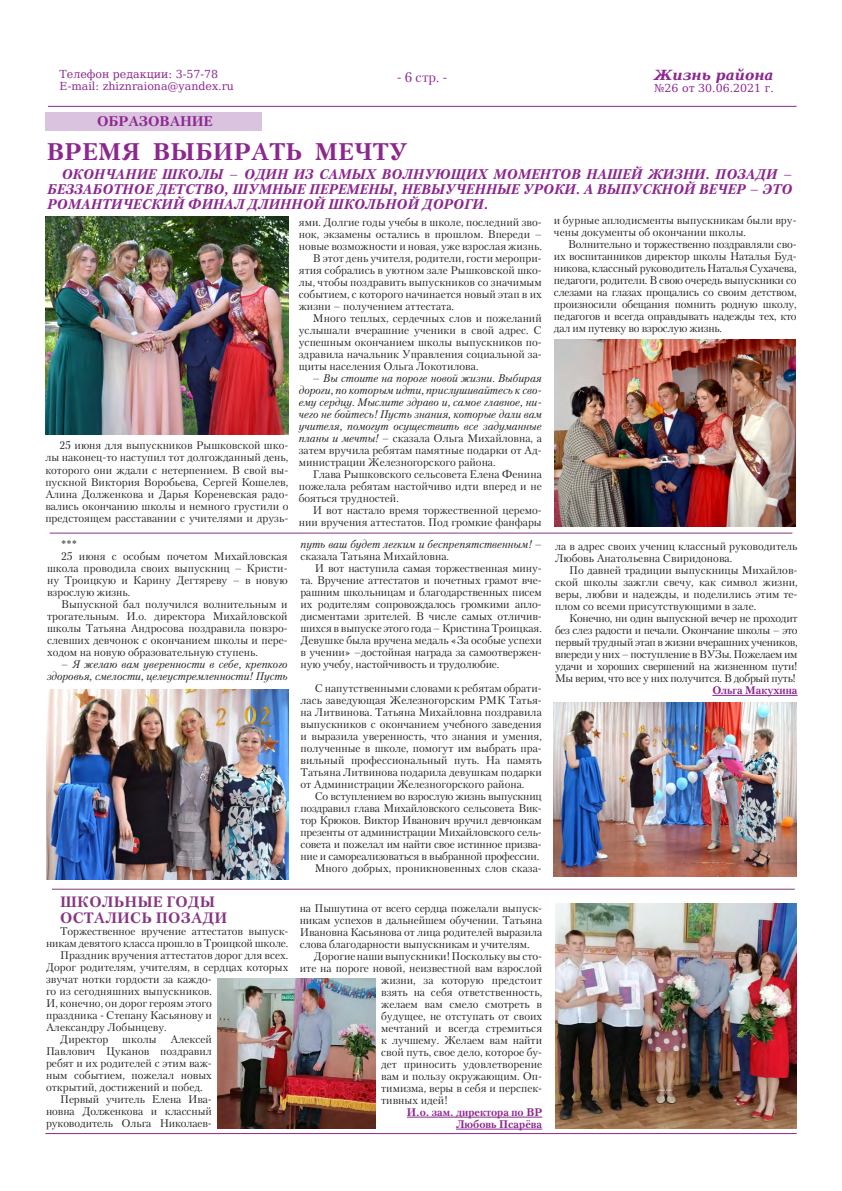
<style>
.page{position:relative;width:842px;height:1191px;background:#fff}
.page>*{position:absolute;margin:0;border:0;box-sizing:border-box;transform-origin:0 0}
.Заголовок{font:700 24px "Petersburg C";letter-spacing:.02em;color:#8c278f}
.Текст{font:700 15px "Petersburg C";letter-spacing:.02em;color:#863681}
.Шрифт_врезка{font:italic 700 14px/15px "Petersburg C";color:#8c278f;text-align:justify}
.t1{font:italic 700 14px "DejaVu Serif";color:#8c278f}
.t2{font:700 14px "Petersburg C";color:#8c278f}
.t3{font:14px "Petersburg C";color:#8c278f}
.Текст-2{font:11px/12px "Petersburg C";color:#231f20;text-align:justify}
.Текст-3{font:italic 11px/12px "Petersburg C";color:#231f20;text-align:justify}
.t4{font:11px "DejaVu Serif";color:#8c278f}
.Подпись{font:700 11px "Petersburg C";color:#8c278f}
.s1{font-style:normal}
</style>
<div class="page">
<hr style="left:48px;top:106px;width:749px;height:1px;background:#8c278f">
<hr style="left:45px;top:1133px;width:752px;height:1px;background:#8c278f">
<div style="left:45px;top:112px;width:216px;height:18px;background:#d9c3de"></div>
<hr style="left:712px;top:695px;width:85px;height:1px;background:#8c278f">
<img style="left:45px;top:217px;width:243px;height:218px">
<img style="left:555px;top:339px;width:241px;height:187px">
<img style="left:47px;top:689px;width:241px;height:190px">
<img style="left:554px;top:703px;width:243px;height:173px">
<img style="left:218px;top:978px;width:157px;height:150px">
<img style="left:555px;top:903px;width:242px;height:225px">
<hr style="left:50px;top:532px;width:742px;height:1px;background:#863681">
<hr style="left:52px;top:888px;width:743px;height:1px;background:#863681">
<hr style="left:407px;top:1116px;width:135px;height:1px;background:#8c278f">
<hr style="left:456px;top:1128px;width:86px;height:1px;background:#8c278f">
<p class="t4" style="left:60px;top:66px;width:160px">Телефон редакции: 3-57-78</p>
<p class="t4" style="left:60px;top:78px;width:176px">E-mail: zhiznraiona@yandex.ru</p>
<p class="t2" style="left:97px;top:113px;width:117px">ОБРАЗОВАНИЕ</p>
<p class="t3" style="left:397px;top:68px;width:52px">- 6 стр. -</p>
<p class="t1" style="left:654px;top:64px;width:121px">Жизнь района</p>
<p class="t4" style="left:654px;top:80px;width:121px">№26 от 30.06.2021 г.</p>
<p class="Заголовок" style="left:47px;top:138px;width:362px">ВРЕМЯ ВЫБИРАТЬ МЕЧТУ</p>
<p class="Шрифт_врезка" style="left:47px;top:167px;width:747px;text-indent:14px">ОКОНЧАНИЕ ШКОЛЫ – ОДИН ИЗ САМЫХ ВОЛНУЮЩИХ МОМЕНТОВ НАШЕЙ ЖИЗНИ. ПОЗАДИ – БЕЗЗАБОТНОЕ ДЕТСТВО, ШУМНЫЕ ПЕРЕМЕНЫ, НЕВЫУЧЕННЫЕ УРОКИ. А ВЫПУСКНОЙ ВЕЧЕР – ЭТО РОМАНТИЧЕСКИЙ ФИНАЛ ДЛИННОЙ ШКОЛЬНОЙ ДОРОГИ.</p>
<p class="Текст-2" style="left:299px;top:216px;width:244px">ями. Долгие годы учебы в школе, последний зво&shy;нок, экзамены остались в прошлом. Впереди – новые возможности и новая, уже взрослая жизнь.</p>
<p class="Текст-2" style="left:299px;top:252px;width:245px;text-indent:14px">В этот день учителя, родители, гости меропри&shy;ятия собрались в уютном зале Рышковской шко&shy;лы, чтобы поздравить выпускников со значимым событием, с которого начинается новый этап в их жизни – получением аттестата.</p>
<p class="Текст-2" style="left:299px;top:312px;width:245px;text-indent:14px">Много теплых, сердечных слов и пожеланий услышали вчерашние ученики в свой адрес. С успешным окончанием школы выпускников по&shy;здравила начальник Управления социальной за&shy;щиты населения Ольга Локотилова.</p>
<p class="Текст-3" style="left:299px;top:372px;width:245px;text-indent:14px"><span class="s1">–</span> Вы стоите на пороге новой жизни. Выбирая дороги, по которым идти, прислушивайтесь к сво&shy;ему сердцу. Мыслите здраво и, самое главное, ни&shy;чего не бойтесь! Пусть знания, которые дали вам учителя, помогут осуществить все задуманные планы и мечты! <span class="s1">– сказала Ольга Михайловна, а затем вручила ребятам памятные подарки от Ад&shy;министрации Железногорского района.</span></p>
<p class="Текст-2" style="left:299px;top:468px;width:244px;text-indent:14px">Глава Рышковского сельсовета Елена Фенина пожелала ребятам настойчиво идти вперед и не бояться трудностей.</p>
<p class="Текст-2" style="left:299px;top:504px;width:245px;text-align:right">И вот настало время торжественной церемо&shy;нии вручения аттестатов. Под громкие фанфары</p>
<p class="Текст-2" style="left:554px;top:214px;width:244px">и бурные аплодисменты выпускникам были вру&shy;чены документы об окончании школы.</p>
<p class="Текст-2" style="left:554px;top:238px;width:244px;text-indent:14px">Волнительно и торжественно поздравляли сво&shy;их воспитанников директор школы Наталья Буд&shy;никова, классный руководитель Наталья Сухачева, педагоги, родители. В свою очередь выпускники со слезами на глазах прощались со своим детством, произносили обещания помнить родную школу, педагогов и всегда оправдывать надежды тех, кто дал им путевку во взрослую жизнь.</p>
<p class="Текст-2" style="left:45px;top:439px;width:245px;text-indent:14px">25 июня для выпускников Рышковской шко&shy;лы наконец-то наступил тот долгожданный день, которого они ждали с нетерпением. В свой вы&shy;пускной Виктория Воробьева, Сергей Кошелев, Алина Долженкова и Дарья Кореневская радо&shy;вались окончанию школы и немного грустили о предстоящем расставании с учителями и друзь-</p>
<p class="Текст-2" style="left:61px;top:538px;width:17px">***</p>
<p class="Текст-2" style="left:47px;top:550px;width:242px;text-indent:14px">25 июня с особым почетом Михайловская школа проводила своих выпускниц – Кристи&shy;ну Троицкую и Карину Дегтяреву – в новую взрослую жизнь.</p>
<p class="Текст-2" style="left:47px;top:598px;width:242px;text-indent:14px">Выпускной бал получился волнительным и трогательным. И.о. директора Михайловской школы Татьяна Андросова поздравила повзро&shy;слевших девчонок с окончанием школы и пере&shy;ходом на новую образовательную ступень.</p>
<p class="Текст-3" style="left:47px;top:658px;width:242px;text-align:right"><span class="s1">–</span> Я желаю вам уверенности в себе, крепкого здоровья, смелости, целеустремленности! Пусть</p>
<p class="Текст" style="left:60px;top:893px;width:156px">ШКОЛЬНЫЕ ГОДЫ</p>
<p class="Текст" style="left:60px;top:909px;width:168px">ОСТАЛИСЬ ПОЗАДИ</p>
<p class="Текст-2" style="left:46px;top:925px;width:244px;text-align:right">Торжественное вручение аттестатов выпуск&shy;никам девятого класса прошло в Троицкой школе.</p>
<p class="Текст-2" style="left:46px;top:949px;width:244px;text-align:left;text-indent:14px">Праздник вручения аттестатов дорог для всех.<br>Дорог родителям, учителям, в сердцах которых звучат нотки гордости за каждо-<br>го из сегодняшних выпускников.<br>И, конечно, он дорог героям этого<br>праздника - Степану Касьянову и<br>Александру Лобынцеву.</p>
<p class="Текст-2" style="left:60px;top:1033px;width:50px">Директор</p>
<p class="Текст-2" style="left:122px;top:1033px;width:36px">школы</p>
<p class="Текст-2" style="left:46px;top:1033px;width:167px;text-indent:124px">Алексей Павлович Цуканов поздравил ребят и их родителей с этим важ&shy;ным событием, пожелал новых открытий, достижений и побед.</p>
<p class="Текст-2" style="left:46px;top:1093px;width:167px;text-indent:14px">Первый учитель Елена Ива&shy;новна Долженкова и классный руководитель Ольга Николаев-</p>
<p class="Текст-3" style="left:300px;top:538px;width:243px">путь ваш будет легким и беспрепятственным! <span class="s1">– сказала Татьяна Михайловна.</span></p>
<p class="Текст-2" style="left:300px;top:562px;width:243px;text-indent:14px">И вот наступила самая торжественная мину&shy;та. Вручение аттестатов и почетных грамот вче&shy;рашним школьницам и благодарственных писем их родителям сопровождалось громкими апло&shy;дисментами зрителей. В числе самых отличив&shy;шихся в выпуске этого года – Кристина Троицкая.<br>Девушке была вручена медаль «За особые успехи в учении» –достойная награда за самоотвержен&shy;ную учебу, настойчивость и трудолюбие.</p>
<p class="Текст-2" style="left:300px;top:682px;width:243px;text-indent:14px">С напутственными словами к ребятам обрати&shy;лась заведующая Железногорским РМК Татья&shy;на Литвинова. Татьяна Михайловна поздравила выпускников с окончанием учебного заведения и выразила уверенность, что знания и умения, полученные в школе, помогут им выбрать пра&shy;вильный профессиональный путь. На память Татьяна Литвинова подарила девушкам подарки от Администрации Железногорского района.</p>
<p class="Текст-2" style="left:300px;top:790px;width:243px;text-indent:14px">Со вступлением во взрослую жизнь выпускниц поздравил глава Михайловского сельсовета Вик&shy;тор Крюков. Виктор Иванович вручил девчонкам презенты от администрации Михайловского сель&shy;совета и пожелал им найти свое истинное призва&shy;ние и самореализоваться в выбранной профессии.</p>
<p class="Текст-2" style="left:315px;top:862px;width:229px">Много добрых, проникновенных слов сказа-</p>
<p class="Текст-2" style="left:300px;top:902px;width:244px">на Пышутина от всего сердца пожелали выпуск&shy;никам успехов в дальнейшем обучении. Татьяна Ивановна Касьянова от лица родителей выразила слова благодарности выпускникам и учителям.</p>
<p class="Текст-2" style="left:314px;top:950px;width:230px">Дорогие наши выпускники! Поскольку вы сто-</p>
<p class="Текст-2" style="left:300px;top:962px;width:244px">ите на пороге новой, неизвестной вам взрослой</p>
<p class="Текст-2" style="left:381px;top:974px;width:163px">жизни, за которую предстоит</p>
<p class="Текст-2" style="left:381px;top:986px;width:163px">взять на себя ответственность,</p>
<p class="Текст-2" style="left:381px;top:998px;width:163px">желаем вам смело смотреть в</p>
<p class="Текст-2" style="left:381px;top:1010px;width:163px">будущее, не отступать от своих</p>
<p class="Текст-2" style="left:381px;top:1022px;width:163px">мечтаний и всегда стремиться</p>
<p class="Текст-2" style="left:381px;top:1034px;width:163px">к лучшему. Желаем вам найти</p>
<p class="Текст-2" style="left:381px;top:1046px;width:163px">свой путь, свое дело, которое бу-</p>
<p class="Текст-2" style="left:381px;top:1058px;width:163px">дет приносить удовлетворение</p>
<p class="Текст-2" style="left:381px;top:1070px;width:163px">вам и пользу окружающим. Оп-</p>
<p class="Текст-2" style="left:381px;top:1082px;width:163px">тимизма, веры в себя и перспек-</p>
<p class="Текст-2" style="left:381px;top:1094px;width:68px">тивных идей!</p>
<p class="Подпись" style="left:407px;top:1106px;width:137px">И.о. зам. директора по ВР</p>
<p class="Подпись" style="left:456px;top:1118px;width:88px">Любовь Псарёва</p>
<p class="Текст-2" style="left:555px;top:540px;width:244px">ла в адрес своих учениц классный руководитель<br>Любовь Анатольевна Свиридонова.</p>
<p class="Текст-2" style="left:555px;top:564px;width:244px;text-indent:14px">По давней традиции выпускницы Михайлов&shy;ской школы зажгли свечу, как символ жизни, веры, любви и надежды, и поделились этим те&shy;плом со всеми присутствующими в зале.</p>
<p class="Текст-2" style="left:555px;top:612px;width:244px;text-indent:14px">Конечно, ни один выпускной вечер не проходит без слез радости и печали. Окончание школы – это первый трудный этап в жизни вчерашних учеников, впереди у них – поступление в ВУЗы. Пожелаем им удачи и хороших свершений на жизненном пути!<br>Мы верим, что все у них получится. В добрый путь!</p>
<p class="Подпись" style="left:712px;top:684px;width:87px">Ольга Макухина</p>
</div>
